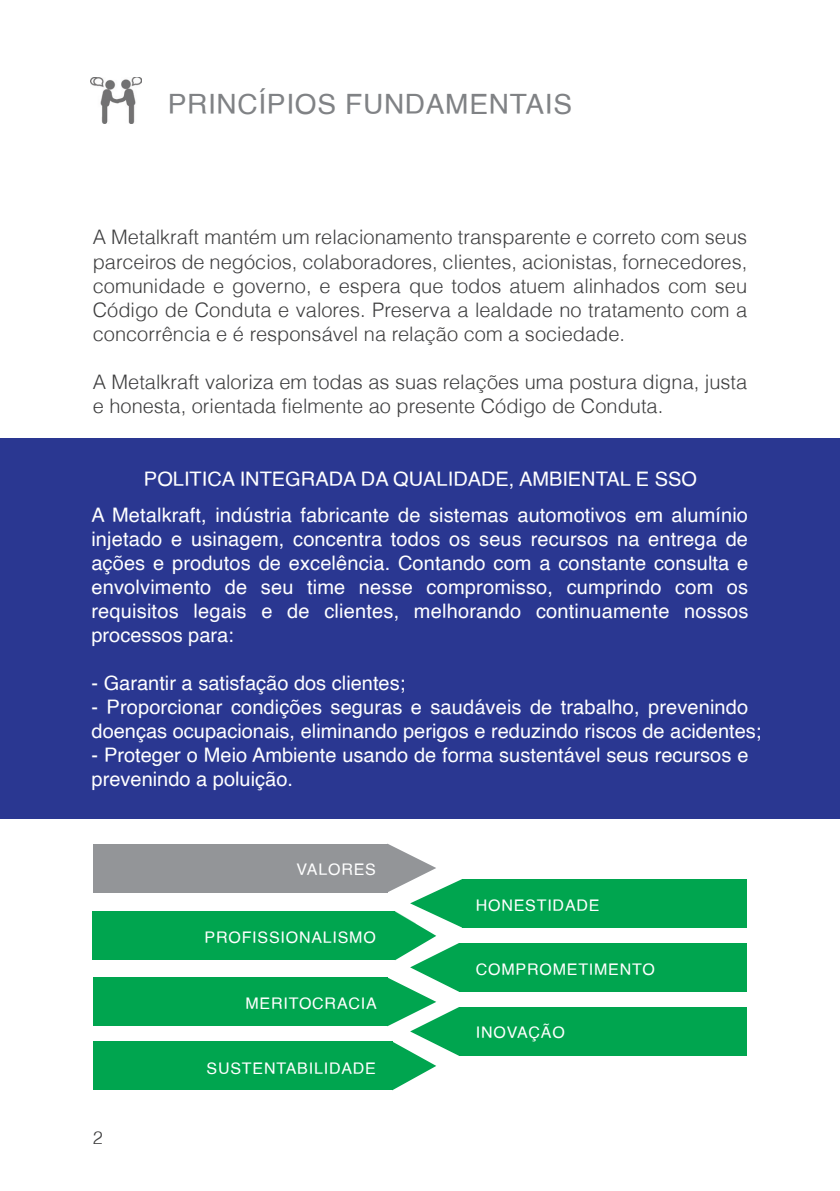
<style>
.page{position:relative;width:840px;height:1191px;background:#fff}
.page>*{position:absolute;margin:0;border:0;box-sizing:border-box;transform-origin:0 0}
.t1{font:28px "Helvetica";letter-spacing:.025em;color:#808285}
.t2{font:20px/24px "Helvetica";color:#fff}
.t3{font:300 20px/24px "Helvetica";color:#3e3e3f;text-align:justify}
.t4{font:300 18px "Helvetica";color:#3e3e3f}
.t5{font:16px "Helvetica";letter-spacing:.05em;color:#fff}
</style>
<div class="page">
<div style="left:0;top:439px;width:839px;height:380px;background:#2a3791"></div>
<img style="left:90px;top:77px;width:51px;height:47px">
<div style="left:93px;top:911px;width:302px;height:49px;background:#00a54f"></div>
<div style="left:93px;top:977px;width:294px;height:49px;background:#00a54f"></div>
<div style="left:93px;top:1041px;width:299px;height:49px;background:#00a54f"></div>
<div style="left:462px;top:879px;width:284px;height:48px;background:#00a54f"></div>
<div style="left:459px;top:943px;width:287px;height:48px;background:#00a54f"></div>
<div style="left:459px;top:1007px;width:287px;height:48px;background:#00a54f"></div>
<div style="left:93px;top:843px;width:294px;height:49px;background:#939598"></div>
<svg style="left:387px;top:843px;width:75px;height:247px"></svg>
<h1 class="t1" style="left:168px;top:83px;width:405px">PRINCÍPIOS FUNDAMENTAIS</h1>
<p class="t3" style="left:93px;top:225px;width:655px">A Metalkraft mantém um relacionamento transparente e correto com seus parceiros de negócios, colaboradores, clientes, acionistas, fornecedores, comunidade e governo, e espera que todos atuem alinhados com seu Código de Conduta e valores. Preserva a lealdade no tratamento com a concorrência e é responsável na relação com a sociedade.</p>
<p class="t3" style="left:93px;top:369px;width:655px">A Metalkraft valoriza em todas as suas relações uma postura digna, justa e honesta, orientada fielmente ao presente Código de Conduta.</p>
<p class="t2" style="left:144px;top:468px;width:554px">POLITICA INTEGRADA DA QUALIDADE, AMBIENTAL E SSO</p>
<p class="t2" style="left:91px;top:504px;width:658px;text-align:justify">A Metalkraft, indústria fabricante de sistemas automotivos em alumínio injetado e usinagem, concentra todos os seus recursos na entrega de ações e produtos de excelência. Contando com a constante consulta e envolvimento de seu time nesse compromisso, cumprindo com os requisitos legais e de clientes, melhorando continuamente nossos processos para:</p>
<p class="t2" style="left:91px;top:672px;width:315px">- Garantir a satisfação dos clientes;</p>
<p class="t2" style="left:91px;top:696px;width:671px">- Proporcionar condições seguras e saudáveis de trabalho, prevenindo doenças ocupacionais, eliminando perigos e reduzindo riscos de acidentes;</p>
<p class="t2" style="left:91px;top:744px;width:658px">- Proteger o Meio Ambiente usando de forma sustentável seus recursos e prevenindo a poluição.</p>
<p class="t4" style="left:93px;top:1126px;width:12px">2</p>
<p class="t5" style="left:296px;top:857px;width:81px">VALORES</p>
<p class="t5" style="left:204px;top:925px;width:173px">PROFISSIONALISMO</p>
<p class="t5" style="left:245px;top:991px;width:133px">MERITOCRACIA</p>
<p class="t5" style="left:206px;top:1056px;width:171px">SUSTENTABILIDADE</p>
<p class="t5" style="left:475px;top:892px;width:125px">HONESTIDADE</p>
<p class="t5" style="left:475px;top:956px;width:180px">COMPROMETIMENTO</p>
<p class="t5" style="left:475px;top:1020px;width:90px">INOVAÇÃO</p>
</div>
